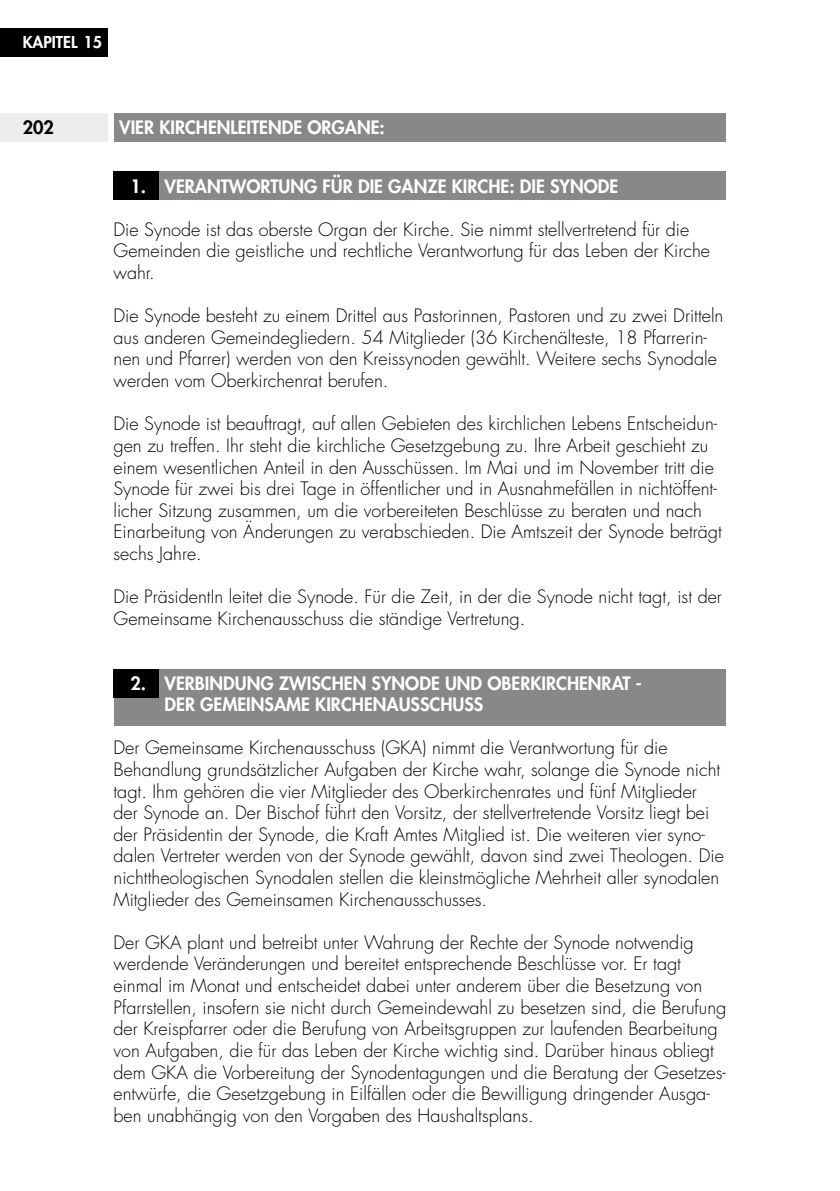
<style>
.page{position:relative;width:840px;height:1191px;background:#fff}
.page>*{position:absolute;margin:0;border:0;box-sizing:border-box;transform-origin:0 0}
.t1{font:300 18px/21.6px "Futura";color:#000}
.t2{font:800 18px/21.6px "Futura";color:#fff}
.t3{font:800 18px "Futura";color:#000}
.t4{font:800 16px "Futura";color:#fff}
</style>
<div class="page">
<div style="left:113px;top:669px;width:613px;height:57px;background:#87888a"></div>
<div style="left:0;top:113px;width:108px;height:29px;background:#eceded"></div>
<div style="left:113px;top:171px;width:613px;height:29px;background:#87888a"></div>
<div style="left:113px;top:171px;width:46px;height:29px;background:#000"></div>
<div style="left:113px;top:113px;width:613px;height:29px;background:#87888a"></div>
<div style="left:113px;top:669px;width:46px;height:28px;background:#000"></div>
<div style="left:0;top:28px;width:108px;height:29px;background:#000"></div>
<p class="t4" style="left:23px;top:32px;width:81px">KAPITEL 15</p>
<p class="t3" style="left:23px;top:115px;width:33px">202</p>
<p class="t2" style="left:119px;top:116px;width:267px">VIER KIRCHENLEITENDE ORGANE:</p>
<p class="t2" style="left:130px;top:175px;width:114px">1. VERANTWOR</p>
<p class="t2" style="left:270px;top:175px;width:349px">TUNG FÜR DIE GANZE KIRCHE: DIE SYNODE</p>
<p class="t1" style="left:113px;top:219px;width:597px">Die Synode ist das oberste Organ der Kirche. Sie nimmt stellvertretend für die<br>Gemeinden die geistliche und rechtliche Verantwortung für das Leben der Kirche wahr.</p>
<p class="t1" style="left:113px;top:305px;width:611px">Die Synode besteht zu einem Drittel aus Pastorinnen, Pastoren und zu zwei Dritteln aus anderen Gemeindegliedern. 54 Mitglieder (36 Kirchenälteste, 18 Pfarrerin&shy;nen und Pfarrer) werden von den Kreissynoden gewählt. Weitere sechs Synodale werden vom Oberkirchenrat berufen.</p>
<p class="t1" style="left:113px;top:413px;width:609px">Die Synode ist beauftragt, auf allen Gebieten des kirchlichen Lebens Entscheidun&shy;gen zu treffen. Ihr steht die kirchliche Gesetzgebung zu. Ihre Arbeit geschieht zu einem wesentlichen Anteil in den Ausschüssen. Im Mai und im November tritt die Synode für zwei bis drei Tage in öffentlicher und in Ausnahmefällen in nichtöffent&shy;licher Sitzung zusammen, um die vorbereiteten Beschlüsse zu beraten und nach Einarbeitung von Änderungen zu verabschieden. Die Amtszeit der Synode beträgt sechs Jahre.</p>
<p class="t1" style="left:113px;top:586px;width:609px">Die PräsidentIn leitet die Synode. Für die Zeit, in der die Synode nicht tagt, ist der<br>Gemeinsame Kirchenausschuss die ständige Vertretung.</p>
<p class="t2" style="left:164px;top:672px;width:478px;text-indent:-34px">2. VERBINDUNG ZWISCHEN SYNODE UND OBERKIRCHENRAT -<br>DER GEMEINSAME KIRCHENAUSSCHUSS</p>
<p class="t1" style="left:113px;top:737px;width:611px">Der Gemeinsame Kirchenausschuss (GKA) nimmt die Verantwortung für die Behandlung grundsätzlicher Aufgaben der Kirche wahr, solange die Synode nicht tagt. Ihm gehören die vier Mitglieder des Oberkirchenrates und fünf Mitglieder der Synode an. Der Bischof führt den Vorsitz, der stellvertretende Vorsitz liegt bei der Präsidentin der Synode, die Kraft Amtes Mitglied ist. Die weiteren vier syno&shy;dalen Vertreter werden von der Synode gewählt, davon sind zwei Theologen. Die nichttheologischen Synodalen stellen die kleinstmögliche Mehrheit aller synodalen Mitglieder des Gemeinsamen Kirchenausschusses.</p>
<p class="t1" style="left:113px;top:931px;width:614px">Der GKA plant und betreibt unter Wahrung der Rechte der Synode notwendig werdende Veränderungen und bereitet entsprechende Beschlüsse vor. Er tagt einmal im Monat und entscheidet dabei unter anderem über die Besetzung von Pfarrstellen, insofern sie nicht durch Gemeindewahl zu besetzen sind, die Berufung der Kreispfarrer oder die Berufung von Arbeitsgruppen zur laufenden Bearbeitung von Aufgaben, die für das Leben der Kirche wichtig sind. Darüber hinaus obliegt dem GKA die Vorbereitung der Synodentagungen und die Beratung der Gesetzes&shy;entwürfe, die Gesetzgebung in Eilfällen oder die Bewilligung dringender Ausga&shy;ben unabhängig von den Vorgaben des Haushaltsplans.</p>
</div>
